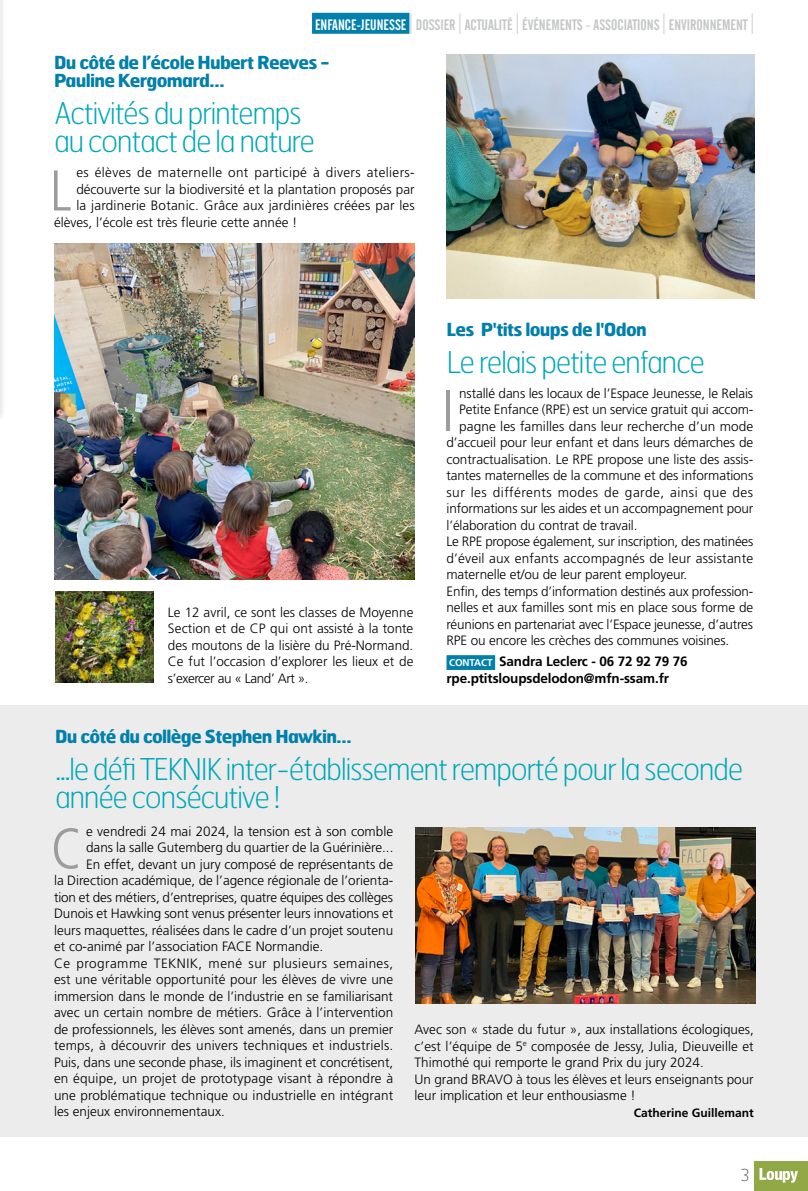
<style>
.page{position:relative;width:808px;height:1191px;background:#fff}
.page>*{position:absolute;margin:0;border:0;box-sizing:border-box;transform-origin:0 0}
.t1{font:300 condensed 57.45px "Frutiger LT Std";color:#9c9c9d}
.t2{font:100 30px/28.5px "Hermes";letter-spacing:-.05em;color:#00a8b8}
.t3{font:700 18px/18px "Hermes";letter-spacing:-.04em;color:#0080aa}
.t4{font:100 16.5px "Hermes";color:#626261}
.t5{font:15px "Alternate Gothic No 2 BT";color:#c5c6c6}
.t6{font:300 13.5px/16.5px "Frutiger LT Std";color:#000;text-align:justify}
.t7{font:700 13.5px "Frutiger LT Std";letter-spacing:-.01em;color:#000}
.t8{font:300 13.5px "Frutiger LT Std";letter-spacing:.03em;color:#000}
.t9{font:300 13.5px "Frutiger LT Std";letter-spacing:.035em;color:#000}
.t10{font:700 12px "Frutiger LT Std";color:#000}
.s1{color:#fff}
.s2{font-family:"Hermes";font-weight:100;font-size:21px}
.s3{font-size:9.9px;color:#fff}
</style>
<div class="page">
<div style="left:0;top:0;width:7px;height:423px;background:#f8f8f8"></div>
<div style="left:312px;top:13px;width:97px;height:21px;background:#0080aa"></div>
<div style="left:446px;top:655px;width:49px;height:15px;background:#0080aa"></div>
<div style="left:0;top:705px;width:808px;height:432px;background:#ececec"></div>
<img style="left:446px;top:54px;width:309px;height:244px">
<img style="left:54px;top:244px;width:360px;height:335px">
<img style="left:55px;top:591px;width:99px;height:92px">
<img style="left:416px;top:827px;width:339px;height:176px">
<div style="left:754px;top:1161px;width:54px;height:30px;background:#92a847"></div>
<svg style="left:759px;top:1168px;width:39px;height:14px"></svg>
<p class="t5" style="left:315px;top:16px;width:440px"><span class="s1">ENFANCE-JEUNESSE</span> <span class="s2">|</span> DOSSIER <span class="s2">|</span> ACTUALITÉ <span class="s2">|</span> ÉVÉNEMENTS - ASSOCIATIONS <span class="s2">|</span> ENVIRONNEMENT <span class="s2">|</span></p>
<p class="t3" style="left:54px;top:53px;width:277px">Du côté de l’école Hubert Reeves -<br>Pauline Kergomard…</p>
<p class="t2" style="left:54px;top:98px;width:263px">Activités du printemps au contact de la nature</p>
<p class="t1" style="left:49px;top:158px;width:24px">L</p>
<p class="t8" style="left:76px;top:165px;width:340px">es élèves de maternelle ont participé à divers ateliers-</p>
<p class="t6" style="left:76px;top:181px;width:340px">découverte sur la biodiversité et la plantation proposés par</p>
<p class="t6" style="left:76px;top:198px;width:340px">la jardinerie Botanic. Grâce aux jardinières créées par les</p>
<p class="t6" style="left:54px;top:214px;width:245px">élèves, l’école est très fleurie cette année !</p>
<p class="t6" style="left:168px;top:604px;width:247px">Le 12 avril, ce sont les classes de Moyenne Section et de CP qui ont assisté à la tonte des moutons de la lisière du Pré-Normand.<br>Ce fut l’occasion d’explorer les lieux et de s’exercer au « Land’ Art ».</p>
<p class="t3" style="left:446px;top:320px;width:202px">Les P'tits loups de l'Odon</p>
<p class="t2" style="left:446px;top:347px;width:260px">Le relais petite enfance</p>
<p class="t1" style="left:442px;top:378px;width:14px">I</p>
<p class="t6" style="left:459px;top:385px;width:295px">nstallé dans les locaux de l’Espace Jeunesse, le Relais</p>
<p class="t6" style="left:459px;top:402px;width:295px">Petite Enfance (RPE) est un service gratuit qui accom-</p>
<p class="t6" style="left:459px;top:418px;width:295px">pagne les familles dans leur recherche d’un mode</p>
<p class="t6" style="left:446px;top:435px;width:308px">d’accueil pour leur enfant et dans leurs démarches de</p>
<p class="t6" style="left:446px;top:451px;width:308px">contractualisation. Le RPE propose une liste des assis-</p>
<p class="t6" style="left:446px;top:468px;width:308px">tantes maternelles de la commune et des informations</p>
<p class="t9" style="left:446px;top:484px;width:308px">sur les différents modes de garde, ainsi que des</p>
<p class="t6" style="left:446px;top:501px;width:308px">informations sur les aides et un accompagnement pour</p>
<p class="t6" style="left:446px;top:517px;width:193px">l’élaboration du contrat de travail.</p>
<p class="t6" style="left:446px;top:534px;width:308px">Le RPE propose également, sur inscription, des matinées d’éveil aux enfants accompagnés de leur assistante maternelle et/ou de leur parent employeur.</p>
<p class="t6" style="left:446px;top:583px;width:308px">Enfin, des temps d’information destinés aux profession&shy;nelles et aux familles sont mis en place sous forme de réunions en partenariat avec l’Espace jeunesse, d’autres RPE ou encore les crèches des communes voisines.</p>
<p class="t7" style="left:449px;top:653px;width:240px"><span class="s3">CONTACT</span> Sandra Leclerc - 06 72 92 79 76</p>
<p class="t7" style="left:446px;top:670px;width:224px">rpe.ptitsloupsdelodon@mfn-ssam.fr</p>
<p class="t3" style="left:55px;top:726px;width:298px">Du côté du collège Stephen Hawkin…</p>
<p class="t2" style="left:55px;top:753px;width:690px">...le défi TEKNIK inter-établissement remporté pour la seconde année consécutive !</p>
<p class="t1" style="left:51px;top:816px;width:32px">C</p>
<p class="t6" style="left:86px;top:823px;width:308px">e vendredi 24 mai 2024, la tension est à son comble</p>
<p class="t6" style="left:86px;top:839px;width:309px">dans la salle Gutemberg du quartier de la Guérinière...</p>
<p class="t6" style="left:86px;top:856px;width:309px">En effet, devant un jury composé de représentants de</p>
<p class="t6" style="left:54px;top:872px;width:341px">la Direction académique, de l’agence régionale de l’orienta-</p>
<p class="t6" style="left:54px;top:889px;width:341px">tion et des métiers, d’entreprises, quatre équipes des collèges</p>
<p class="t6" style="left:54px;top:905px;width:341px">Dunois et Hawking sont venus présenter leurs innovations et</p>
<p class="t6" style="left:54px;top:922px;width:341px">leurs maquettes, réalisées dans le cadre d’un projet soutenu</p>
<p class="t6" style="left:54px;top:938px;width:271px">et co-animé par l’association FACE Normandie.</p>
<p class="t6" style="left:54px;top:955px;width:341px">Ce programme TEKNIK, mené sur plusieurs semaines, est une véritable opportunité pour les élèves de vivre une immersion dans le monde de l’industrie en se familiarisant avec un certain nombre de métiers. Grâce à l’intervention de professionnels, les élèves sont amenés, dans un premier temps, à découvrir des univers techniques et industriels.<br>Puis, dans une seconde phase, ils imaginent et concrétisent, en équipe, un projet de prototypage visant à répondre à une problématique technique ou industrielle en intégrant les enjeux environnementaux.</p>
<p class="t6" style="left:414px;top:1021px;width:341px">Avec son « stade du futur », aux installations écologiques, c’est l’équipe de 5<sup>e</sup> composée de Jessy, Julia, Dieuveille et Thimothé qui remporte le grand Prix du jury 2024.</p>
<p class="t6" style="left:414px;top:1070px;width:341px">Un grand BRAVO à tous les élèves et leurs enseignants pour leur implication et leur enthousiasme !</p>
<p class="t10" style="left:634px;top:1105px;width:122px">Catherine Guillemant</p>
<p class="t4" style="left:741px;top:1164px;width:10px">3</p>
</div>
